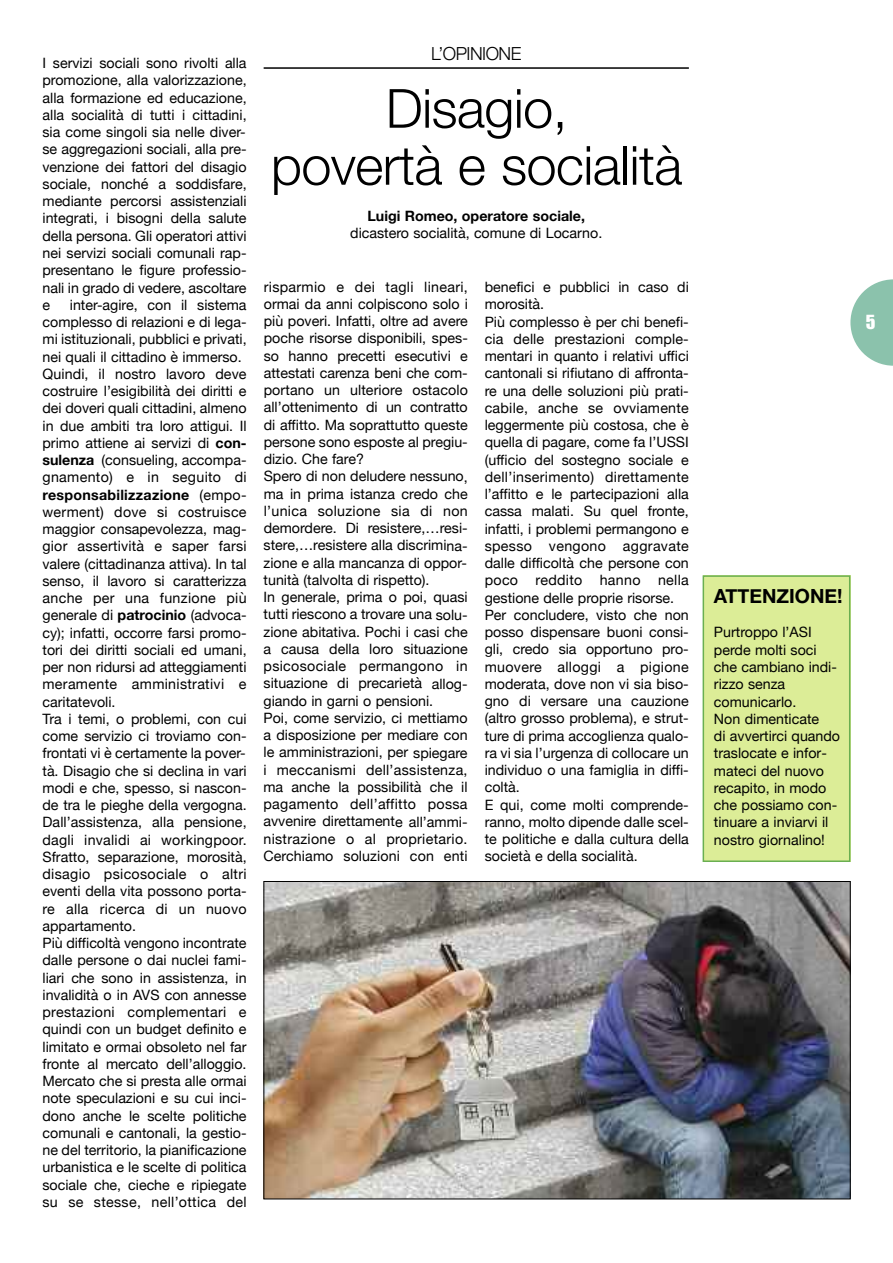
<style>
.page{position:relative;width:893px;height:1263px;background:#fff}
.page>*{position:absolute;margin:0;border:0;box-sizing:border-box;transform-origin:0 0}
.t1{font:300 54px/57px "Helvetica Neue";letter-spacing:-.01em;color:#000;text-align:center}
.t2{font:700 19.5px "Helvetica Neue";color:#000}
.t3{font:300 18px "Helvetica Neue";letter-spacing:-.03em;color:#000}
.t4{font:18px "Impact";color:#fff}
.t5{font:14.25px/17.2px "Helvetica Neue";color:#000}
.t6{font:700 14.25px "Helvetica Neue";color:#000}
.s1{font-weight:700}
</style>
<div class="page">
<svg style="left:850px;top:279px;width:43px;height:87px"></svg>
<hr style="left:264px;top:67px;width:425px;height:2px;background:#000">
<img style="left:266px;top:883px;width:582px;height:314px">
<div style="left:703px;top:575px;width:147px;height:287px;background:#dced97"></div>
<div style="left:703px;top:575px;width:147px;height:287px;border:2px solid #6aaf51"></div>
<p class="t5" style="left:43px;top:54px;width:206px;text-align:justify">I servizi sociali sono rivolti alla promozione, alla valorizzazione, alla formazione ed educazione, alla socialità di tutti i cittadini, sia come singoli sia nelle diver&shy;se aggregazioni sociali, alla pre&shy;venzione dei fattori del disagio sociale, nonché a soddisfare, mediante percorsi assistenziali integrati, i bisogni della salute della persona. Gli operatori attivi nei servizi sociali comunali rap&shy;presentano le figure professio&shy;nali in grado di vedere, ascoltare e</p>
<p class="t5" style="left:42px;top:296px;width:206px;text-indent:27px">inter-agire, con il sistema complesso di relazioni e di lega&shy;mi istituzionali, pubblici e privati, nei quali il cittadino è immerso.<br>Quindi, il nostro lavoro deve costruire l’esigibilità dei diritti e dei doveri quali cittadini, almeno in due ambiti tra loro attigui. Il primo attiene ai servizi di <span class="s1">con&shy;sulenza</span> (consueling, accompa&shy;gnamento) e in seguito di <span class="s1">responsabilizzazione</span> (empo&shy;werment) dove si costruisce maggior consapevolezza, mag&shy;gior assertività e saper farsi valere (cittadinanza attiva). In tal senso, il lavoro si caratterizza anche per una funzione più generale di <span class="s1">patrocinio</span> (advoca&shy;cy); infatti, occorre farsi promo&shy;tori dei diritti sociali ed umani, per non ridursi ad atteggiamenti meramente amministrativi e caritatevoli.<br>Tra i temi, o problemi, con cui come servizio ci troviamo con&shy;frontati vi è certamente la pover&shy;tà. Disagio che si declina in vari modi e che, spesso, si nascon&shy;de tra le pieghe della vergogna.<br>Dall’assistenza, alla pensione, dagli invalidi ai workingpoor.<br>Sfratto, separazione, morosità, disagio psicosociale o altri eventi della vita possono porta&shy;re alla ricerca di un nuovo appartamento.<br>Più difficoltà vengono incontrate dalle persone o dai nuclei fami&shy;liari che sono in assistenza, in invalidità o in AVS con annesse prestazioni complementari e quindi con un budget definito e limitato e ormai obsoleto nel far fronte al mercato dell’alloggio.<br>Mercato che si presta alle ormai note speculazioni e su cui inci&shy;dono anche le scelte politiche comunali e cantonali, la gestio&shy;ne del territorio, la pianificazione urbanistica e le scelte di politica sociale che, cieche e ripiegate su se stesse, nell’ottica del</p>
<p class="t3" style="left:431px;top:43px;width:92px">L’OPINIONE</p>
<h1 class="t1" style="left:271px;top:79px;width:413px">Disagio,<br>povertà e socialità</h1>
<p class="t6" style="left:367px;top:207px;width:219px">Luigi Romeo, operatore sociale,</p>
<p class="t5" style="left:350px;top:224px;width:254px">dicastero socialità, comune di Locarno.</p>
<p class="t5" style="left:263px;top:278px;width:206px">risparmio e dei tagli lineari, ormai da anni colpiscono solo i più poveri. Infatti, oltre ad avere poche risorse disponibili, spes&shy;so hanno precetti esecutivi e attestati carenza beni che com&shy;portano un ulteriore ostacolo all’ottenimento di un contratto di affitto. Ma soprattutto queste persone sono esposte al pregiu&shy;dizio. Che fare?<br>Spero di non deludere nessuno, ma in prima istanza credo che l’unica soluzione sia di non demordere. Di resistere,…resi&shy;stere,…resistere alla discrimina&shy;zione e alla mancanza di oppor&shy;tunità (talvolta di rispetto).<br>In generale, prima o poi, quasi tutti riescono a trovare una solu&shy;zione abitativa. Pochi i casi che a causa della loro situazione psicosociale permangono in situazione di precarietà allog&shy;giando in garni o pensioni.<br>Poi, come servizio, ci mettiamo a disposizione per mediare con le amministrazioni, per spiegare i meccanismi dell’assistenza, ma anche la possibilità che il pagamento dell’affitto possa avvenire direttamente all’ammi&shy;nistrazione o al proprietario.<br>Cerchiamo soluzioni con enti</p>
<p class="t5" style="left:485px;top:278px;width:206px">benefici e pubblici in caso di morosità.<br>Più complesso è per chi benefi&shy;cia delle prestazioni comple&shy;mentari in quanto i relativi uffici cantonali si rifiutano di affronta&shy;re una delle soluzioni più prati&shy;cabile, anche se ovviamente leggermente più costosa, che è quella di pagare, come fa l’USSI (ufficio del sostegno sociale e dell’inserimento) direttamente l’affitto e le partecipazioni alla cassa malati. Su quel fronte, infatti, i problemi permangono e spesso vengono aggravate dalle difficoltà che persone con poco reddito hanno nella gestione delle proprie risorse.<br>Per concludere, visto che non posso dispensare buoni consi&shy;gli, credo sia opportuno pro&shy;muovere alloggi a pigione moderata, dove non vi sia biso&shy;gno di versare una cauzione (altro grosso problema), e strut&shy;ture di prima accoglienza qualo&shy;ra vi sia l’urgenza di collocare un individuo o una famiglia in diffi&shy;coltà.<br>E qui, come molti comprende&shy;ranno, molto dipende dalle scel&shy;te politiche e dalla cultura della società e della socialità.</p>
<p class="t4" style="left:866px;top:312px;width:11px">5</p>
<h2 class="t2" style="left:714px;top:584px;width:130px">ATTENZIONE!</h2>
<p class="t5" style="left:714px;top:624px;width:128px">Purtroppo l’ASI perde molti soci che cambiano indi&shy;rizzo senza comunicarlo.<br>Non dimenticate<br>di avvertirci quando traslocate e infor&shy;mateci del nuovo recapito, in modo che possiamo con&shy;tinuare a inviarvi il nostro giornalino!</p>
</div>
